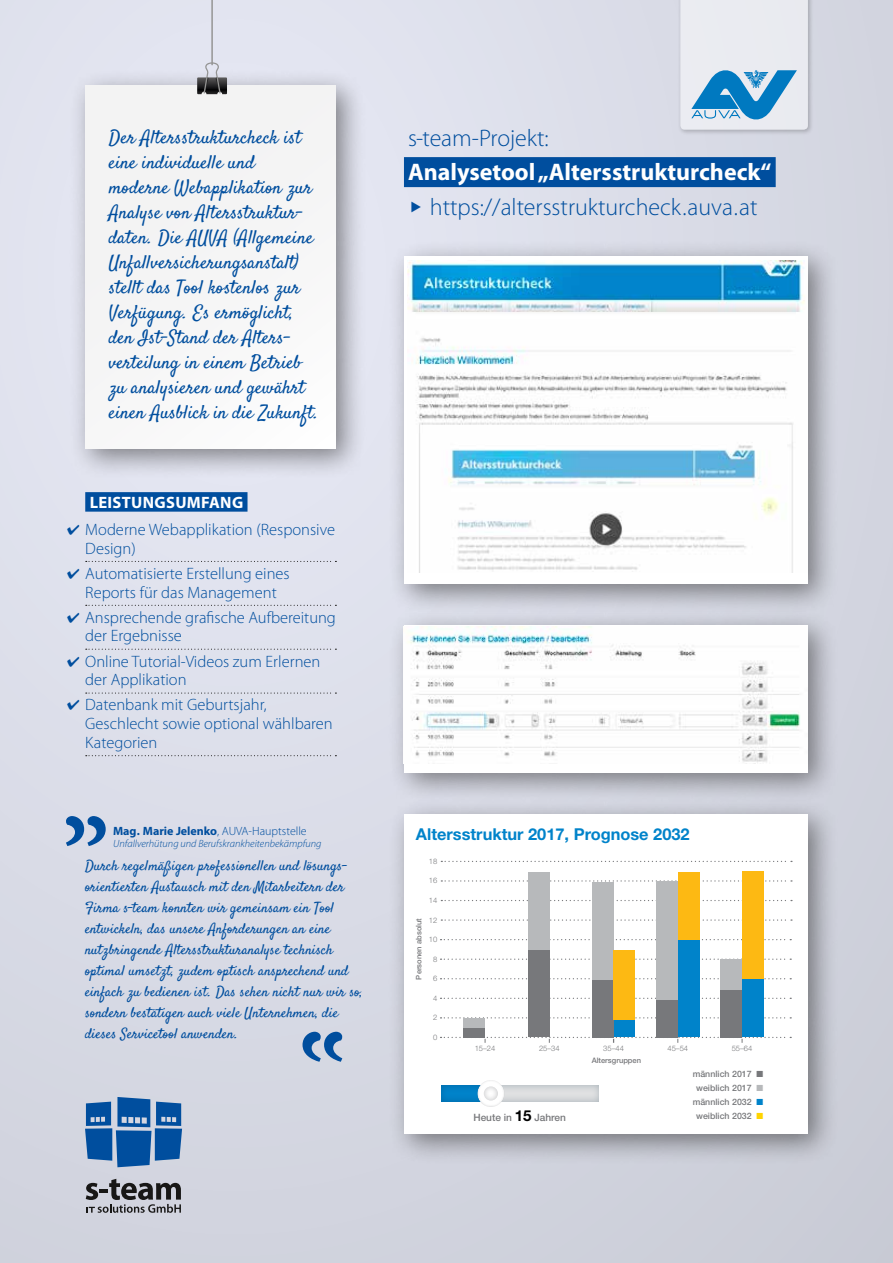
<style>
.page{position:relative;width:893px;height:1263px;background:#fff}
.page>*{position:absolute;margin:0;border:0;box-sizing:border-box;transform-origin:0 0}
.t1{font:300 24px "Myriad Pro";color:#004e9e}
.t2{font:700 24px "Myriad Pro";color:#fff}
.t3{font:18.75px/25px "Satisfy";color:#004e9e}
.t4{font:300 16.5px/25.2px "Myriad Pro";color:#004e9e}
.t5{font:700 16.35px "Helvetica Neue LT Std";color:#0083ca}
.t6{font:14.25px/21px "Satisfy";color:#004e9e}
.t7{font:300 12px "Myriad Pro";color:#004e9e}
.t8{font:italic 300 10.5px "Myriad Pro";color:#004e9e}
.t9{font:500 10.05px "Helvetica Neue LT Std";color:#77787b}
.t10{font:500 8.85px/13.8px "Helvetica Neue LT Std";color:#77787b;text-align:center}
.t11{font:300 7.5px "Helvetica Neue LT Std";color:#77787b}
.t12{font:500 7.5px "Helvetica Neue LT Std";color:#77787b}
.s1{font-weight:700;color:#fff}
.s2{font-weight:700}
.s3{font-weight:700;font-size:15.15px;color:#000}
.s4{color:#b7b9bb}
.s5{color:#0083ca}
.s6{color:#ffd400}
</style>
<div class="page">
<div style="left:0;top:0;width:893px;height:1263px;background:linear-gradient(to right,#dee0ec,#d2d4df)"></div>
<div style="left:404px;top:157px;width:372px;height:30px;background:#004e9e"></div>
<div style="left:386px;top:239px;width:454px;height:377px;background:#181716;opacity:.5"></div>
<div style="left:404px;top:256px;width:404px;height:328px;background:#fff"></div>
<img style="left:407px;top:260px;width:398px;height:312px">
<div style="left:85px;top:492px;width:162px;height:20px;background:#004e9e"></div>
<svg style="left:86px;top:561px;width:250px;height:1px"></svg>
<svg style="left:86px;top:605px;width:250px;height:1px"></svg>
<svg style="left:86px;top:649px;width:250px;height:1px"></svg>
<svg style="left:86px;top:692px;width:250px;height:2px"></svg>
<svg style="left:86px;top:755px;width:250px;height:1px"></svg>
<div style="left:386px;top:608px;width:454px;height:197px;background:#181716;opacity:.5"></div>
<div style="left:404px;top:625px;width:404px;height:148px;background:#fff"></div>
<img style="left:408px;top:626px;width:392px;height:138px">
<div style="left:386px;top:797px;width:454px;height:369px;background:#181716;opacity:.5"></div>
<div style="left:404px;top:814px;width:404px;height:320px;background:#fff"></div>
<svg style="left:441px;top:861px;width:351px;height:1px"></svg>
<svg style="left:441px;top:880px;width:351px;height:1px"></svg>
<svg style="left:441px;top:900px;width:351px;height:1px"></svg>
<svg style="left:441px;top:919px;width:351px;height:2px"></svg>
<svg style="left:440px;top:939px;width:351px;height:1px"></svg>
<svg style="left:440px;top:958px;width:351px;height:2px"></svg>
<svg style="left:440px;top:978px;width:351px;height:1px"></svg>
<svg style="left:440px;top:998px;width:351px;height:1px"></svg>
<svg style="left:440px;top:1017px;width:351px;height:1px"></svg>
<div style="left:614px;top:1018px;width:21px;height:19px;background:#0083ca"></div>
<div style="left:592px;top:882px;width:22px;height:151px;background:#b7b9bb"></div>
<div style="left:592px;top:980px;width:22px;height:57px;background:#77787b"></div>
<div style="left:614px;top:950px;width:21px;height:69px;background:#fdb913"></div>
<div style="left:656px;top:881px;width:22px;height:152px;background:#b7b9bb"></div>
<div style="left:656px;top:1000px;width:22px;height:37px;background:#77787b"></div>
<div style="left:678px;top:872px;width:21px;height:147px;background:#fdb913"></div>
<div style="left:721px;top:959px;width:21px;height:74px;background:#b7b9bb"></div>
<div style="left:721px;top:990px;width:21px;height:47px;background:#77787b"></div>
<div style="left:742px;top:871px;width:21px;height:148px;background:#fdb913"></div>
<div style="left:464px;top:1018px;width:21px;height:15px;background:#b7b9bb"></div>
<div style="left:464px;top:1028px;width:21px;height:9px;background:#77787b"></div>
<div style="left:528px;top:872px;width:21px;height:161px;background:#b7b9bb"></div>
<div style="left:528px;top:950px;width:21px;height:87px;background:#77787b"></div>
<div style="left:742px;top:980px;width:21px;height:57px;background:#0083ca"></div>
<div style="left:678px;top:940px;width:21px;height:97px;background:#0083ca"></div>
<svg style="left:440px;top:1037px;width:351px;height:6px"></svg>
<div style="left:439px;top:1083px;width:161px;height:19px;background:#a8b6bf;opacity:.75"></div>
<div style="left:439px;top:1083px;width:44px;height:19px;background:#a8b6bf;opacity:.75"></div>
<div style="left:475px;top:1078px;width:31px;height:29px;background:#77787b;opacity:.5"></div>
<div style="left:481px;top:1084px;width:18px;height:17px;background:#77787b;opacity:.5"></div>
<svg style="left:85px;top:1097px;width:97px;height:70px"></svg>
<svg style="left:86px;top:1179px;width:95px;height:34px"></svg>
<svg style="left:66px;top:816px;width:40px;height:30px"></svg>
<svg style="left:303px;top:1032px;width:39px;height:30px"></svg>
<div style="left:677px;top:0;width:137px;height:136px;background:#181716;opacity:.5"></div>
<svg style="left:680px;top:0;width:128px;height:130px"></svg>
<div style="left:68px;top:68px;width:300px;height:413px;background:#181716;opacity:.5"></div>
<div style="left:85px;top:85px;width:251px;height:364px;background:#f5f5f5"></div>
<svg style="left:197px;top:0;width:30px;height:94px"></svg>
<p class="t3" style="left:109px;top:126px;width:211px">Der Altersstrukturcheck ist eine individuelle und moderne Webapplikation zur<br>Analyse von Altersstruktur&shy;daten. Die AUVA (Allgemeine<br>Unfallversicherungsanstalt) stellt das Tool kostenlos zur<br>Verfügung. Es ermöglicht, den Ist-Stand der Alters&shy;verteilung in einem Betrieb zu analysieren und gewährt einen Ausblick in die Zukunft.</p>
<p class="t4" style="left:66px;top:489px;width:270px;line-height:27.3px;text-indent:24px"><span class="s1">LEISTUNGSUMFANG<br></span>◊ Moderne Webapplikation (Responsive</p>
<p class="t4" style="left:66px;top:536px;width:225px;text-indent:19px">Design)<br>◊ Automatisierte Erstellung eines</p>
<p class="t4" style="left:66px;top:580px;width:271px;text-indent:19px">Reports für das Management<br>◊ Ansprechende grafische Aufbereitung</p>
<p class="t4" style="left:66px;top:624px;width:256px;text-indent:19px">der Ergebnisse<br>◊ Online Tutorial-Videos zum Erlernen</p>
<p class="t4" style="left:66px;top:667px;width:202px;text-indent:19px">der Applikation<br>◊ Datenbank mit Geburtsjahr,</p>
<p class="t4" style="left:85px;top:715px;width:249px;line-height:18.8px">Geschlecht sowie optional wählbaren<br>Kategorien</p>
<p class="t7" style="left:113px;top:824px;width:195px"><span class="s2">Mag. Marie Jelenko</span>, AUVA-Hauptstelle</p>
<p class="t8" style="left:113px;top:838px;width:210px">Unfallverhütung und Berufskrankheitenbekämpfung</p>
<p class="t6" style="left:85px;top:856px;width:279px">Durch regelmäßigen professionellen und lösungs&shy;orientierten Austausch mit den Mitarbeitern der Firma s-team konnten wir gemeinsam ein Tool entwickeln, das unsere Anforderungen an eine nutzbringende Altersstrukturanalyse technisch optimal umsetzt, zudem optisch ansprechend und einfach zu bedienen ist. Das sehen nicht nur wir so, sondern bestätigen auch viele Unternehmen, die dieses Servicetool anwenden.</p>
<h1 class="t1" style="left:408px;top:125px;width:142px">s-team-Projekt:</h1>
<h1 class="t2" style="left:408px;top:159px;width:365px">Analysetool „Altersstrukturcheck“</h1>
<h1 class="t1" style="left:408px;top:194px;width:351px">◆ https://altersstrukturcheck.auva.at</h1>
<p class="t5" style="left:416px;top:824px;width:275px">Altersstruktur 2017, Prognose 2032</p>
<p class="t11" style="left:429px;top:857px;width:10px">18</p>
<p class="t11" style="left:429px;top:876px;width:10px">16</p>
<p class="t11" style="left:429px;top:896px;width:10px">14</p>
<p class="t11" style="left:429px;top:915px;width:10px">12</p>
<p class="t11" style="left:429px;top:935px;width:10px">10</p>
<p class="t11" style="left:433px;top:954px;width:6px">8</p>
<p class="t11" style="left:433px;top:974px;width:6px">6</p>
<p class="t11" style="left:433px;top:993px;width:6px">4</p>
<p class="t11" style="left:433px;top:1013px;width:6px">2</p>
<p class="t11" style="left:433px;top:1032px;width:6px">0</p>
<p class="t12" style="left:414px;top:979px;width:63px;rotate:-90deg">Personen absolut</p>
<p class="t11" style="left:475px;top:1044px;width:22px">15–24</p>
<p class="t11" style="left:539px;top:1044px;width:22px">25–34</p>
<p class="t11" style="left:603px;top:1044px;width:22px">35–44</p>
<p class="t12" style="left:592px;top:1055px;width:51px">Altersgruppen</p>
<p class="t11" style="left:667px;top:1044px;width:22px">45–54</p>
<p class="t11" style="left:732px;top:1044px;width:22px">55–64</p>
<p class="t9" style="left:473px;top:1111px;width:94px">Heute in <span class="s3">15</span> Jahren</p>
<p class="t10" style="left:693px;top:1067px;width:72px">männlich 2017 ■ weiblich 2017 <span class="s4">■ </span>männlich 2032 <span class="s5">■ </span>weiblich 2032 <span class="s6">■</span></p>
</div>
